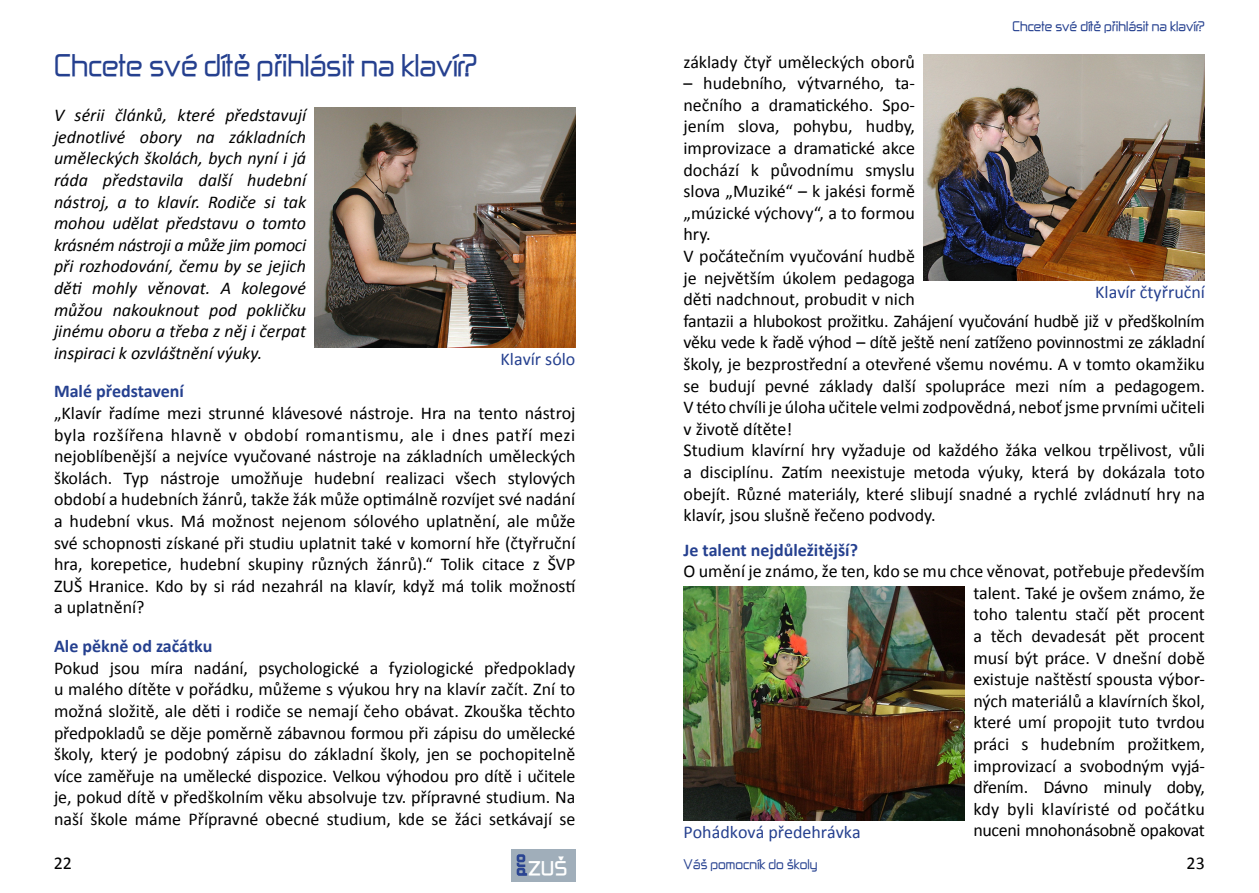
<style>
.page{position:relative;width:1259px;height:893px;background:#fff}
.page>*{position:absolute;margin:0;border:0;box-sizing:border-box;transform-origin:0 0}
.t1{font:27px "Zekton";letter-spacing:-.01em;color:#25408f}
.t2{font:18px/21.6px "Calibri";color:#000;text-align:justify}
.t3{font:italic 18px/21.6px "Calibri";color:#000;text-align:justify}
.t4{font:700 18px "Calibri";color:#25408f}
.t5{font:18px "Calibri";color:#25408f}
.t6{font:700 16.5px "Zekton";color:#fff}
.t7{font:12px "Zekton";color:#25408f}
</style>
<div class="page">
<div style="left:511px;top:849px;width:64px;height:32px;background:#9dacb8"></div>
<svg style="left:516px;top:854px;width:11px;height:22px"></svg>
<img style="left:315px;top:108px;width:260px;height:239px">
<img style="left:923px;top:54px;width:282px;height:227px">
<img style="left:683px;top:587px;width:282px;height:234px">
<h1 class="t1" style="left:54px;top:47px;width:425px">Chcete své dítě přihlásit na klavír?</h1>
<p class="t3" style="left:54px;top:104px;width:254px">V sérii článků, které představují jednotlivé obory na základních uměleckých školách, bych nyní i já ráda představila další hudební nástroj, a to klavír. Rodiče si tak mohou udělat představu o tomto krásném nástroji a může jim pomoci při rozhodování, čemu by se jejich děti mohly věnovat. A kolegové můžou nakouknout pod pokličku jinému oboru a třeba z něj i čerpat inspiraci k ozvláštnění výuky.</p>
<p class="t4" style="left:54px;top:380px;width:131px">Malé představení</p>
<p class="t2" style="left:54px;top:401px;width:523px">„Klavír řadíme mezi strunné klávesové nástroje. Hra na tento nástroj byla rozšířena hlavně v období romantismu, ale i dnes patří mezi nejoblíbenější a nejvíce vyučované nástroje na základních uměleckých školách. Typ nástroje umožňuje hudební realizaci všech stylových období a hudebních žánrů, takže žák může optimálně rozvíjet své nadání a hudební vkus. Má možnost nejenom sólového uplatnění, ale může své schopnosti získané při studiu uplatnit také v komorní hře (čtyřruční hra, korepetice, hudební skupiny různých žánrů).“ Tolik citace z ŠVP ZUŠ Hranice. Kdo by si rád nezahrál na klavír, když má tolik možností a uplatnění?</p>
<p class="t4" style="left:54px;top:635px;width:160px">Ale pěkně od začátku</p>
<p class="t2" style="left:54px;top:656px;width:523px">Pokud jsou míra nadání, psychologické a fyziologické předpoklady u malého dítěte v pořádku, můžeme s výukou hry na klavír začít. Zní to možná složitě, ale děti i rodiče se nemají čeho obávat. Zkouška těchto předpokladů se děje poměrně zábavnou formou při zápisu do umělecké školy, který je podobný zápisu do základní školy, jen se pochopitelně více zaměřuje na umělecké dispozice. Velkou výhodou pro dítě i učitele je, pokud dítě v předškolním věku absolvuje tzv. přípravné studium. Na naší škole máme Přípravné obecné studium, kde se žáci setkávají se</p>
<p class="t5" style="left:500px;top:348px;width:76px">Klavír sólo</p>
<p class="t7" style="left:1012px;top:18px;width:194px">Chcete své dítě přihlásit na klavír?</p>
<p class="t2" style="left:683px;top:50px;width:233px">základy čtyř uměleckých oborů</p>
<p class="t2" style="left:683px;top:71px;width:523px;text-align:left">– hudebního, výtvarného, ta-<br>nečního a dramatického. Spo-<br>jením slova, pohybu, hudby,<br>improvizace a dramatické akce<br>dochází k původnímu smyslu<br>slova „Muziké“ – k jakési formě<br>„múzické výchovy“, a to formou<br>hry.<br>V počátečním vyučování hudbě<br>je největším úkolem pedagoga<br>děti nadchnout, probudit v nich<br>fantazii a hlubokost prožitku. Zahájení vyučování hudbě již v předškolním věku vede k řadě výhod – dítě ještě není zatíženo povinnostmi ze základní školy, je bezprostřední a otevřené všemu novému. A v tomto okamžiku se budují pevné základy další spolupráce mezi ním a pedagogem.<br>V této chvíli je úloha učitele velmi zodpovědná, neboť jsme prvními učiteli v životě dítěte!<br>Studium klavírní hry vyžaduje od každého žáka velkou trpělivost, vůli a disciplínu. Zatím neexistuje metoda výuky, která by dokázala toto obejít. Různé materiály, které slibují snadné a rychlé zvládnutí hry na klavír, jsou slušně řečeno podvody.</p>
<p class="t4" style="left:683px;top:538px;width:176px">Je talent nejdůležitější?</p>
<p class="t2" style="left:973px;top:559px;width:233px;text-indent:-290px">O umění je známo, že ten, kdo se mu chce věnovat, potřebuje především talent. Také je ovšem známo, že toho talentu stačí pět procent a těch devadesát pět procent musí být práce. V dnešní době existuje naštěstí spousta výbor&shy;ných materiálů a klavírních škol, které umí propojit tuto tvrdou práci s hudebním prožitkem, improvizací a svobodným vyjá&shy;dřením. Dávno minuly doby, kdy byli klavíristé od počátku nuceni mnohonásobně opakovat</p>
<p class="t5" style="left:1095px;top:281px;width:111px">Klavír čtyřruční</p>
<p class="t5" style="left:683px;top:821px;width:179px">Pohádková předehrávka</p>
<p class="t6" style="left:528px;top:856px;width:40px">ZUŠ</p>
<p class="t2" style="left:54px;top:852px;width:20px">22</p>
<p class="t7" style="left:683px;top:856px;width:135px">Váš pomocník do školy</p>
<p class="t2" style="left:1186px;top:851px;width:20px">23</p>
</div>
